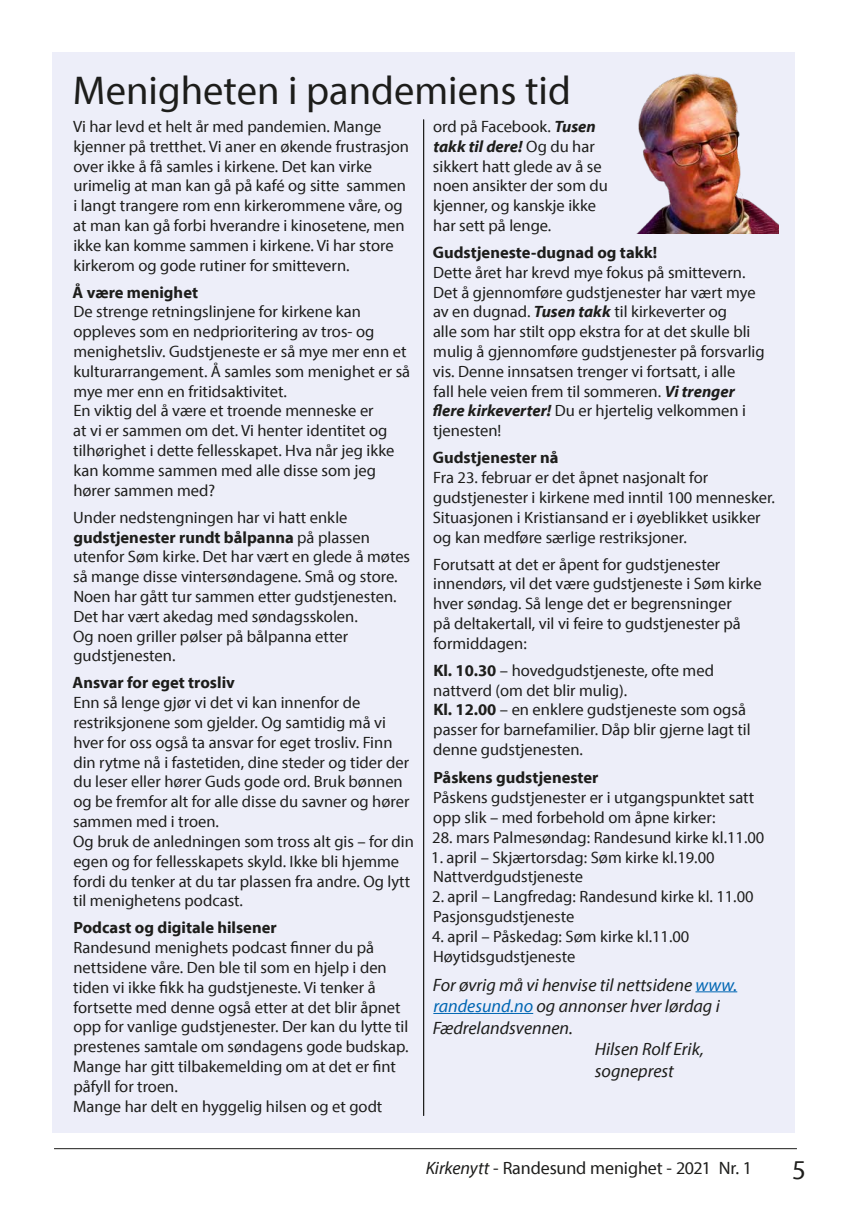
<style>
.page{position:relative;width:851px;height:1221px;background:#fff}
.page>*{position:absolute;margin:0;border:0;box-sizing:border-box;transform-origin:0 0}
.t1{font:40.5px "Myriad Pro";color:#1d1d1b}
.t2{font:27px "Myriad Pro";color:#1d1d1b}
.t3{font:italic 18px "Myriad Pro";color:#1d1d1b}
.t4{font:18px "Myriad Pro";letter-spacing:-.005em;color:#1d1d1b}
.t5{font:16.5px/19.8px "Myriad Pro";color:#1d1d1b}
.t6{font:700 16.5px "Myriad Pro";color:#1d1d1b}
.s1{font-weight:700}
.s2{font-weight:700;font-style:italic}
.s3{color:#0066b3}
.s4{font-style:italic}
</style>
<div class="page">
<hr style="left:54px;top:1148px;width:742px;height:1px;background:#1d1d1b">
<div style="left:52px;top:53px;width:743px;height:1079px;background:#edeef9"></div>
<hr style="left:695px;top:991px;width:42px;height:1px;background:#0066b3">
<hr style="left:433px;top:1012px;width:100px;height:1px;background:#0066b3">
<hr style="left:423px;top:119px;width:1px;height:996px;background:#1d1d1b">
<img style="left:636px;top:73px;width:142px;height:161px">
<h1 class="t1" style="left:73px;top:65px;width:499px">Menigheten i pandemiens tid</h1>
<p class="t5" style="left:73px;top:116px;width:337px">Vi har levd et helt år med pandemien. Mange kjenner på tretthet. Vi aner en økende frustrasjon over ikke å få samles i kirkene. Det kan virke urimelig at man kan gå på kafé og sitte sammen i langt trangere rom enn kirkerommene våre, og at man kan gå forbi hverandre i kinosetene, men ikke kan komme sammen i kirkene. Vi har store kirkerom og gode rutiner for smittevern.</p>
<p class="t6" style="left:73px;top:281px;width:127px">Å være menighet</p>
<p class="t5" style="left:73px;top:302px;width:338px">De strenge retningslinjene for kirkene kan oppleves som en nedprioritering av tros- og menighetsliv. Gudstjeneste er så mye mer enn et kulturarrangement. Å samles som menighet er så mye mer enn en fritidsaktivitet.<br>En viktig del å være et troende menneske er<br>at vi er sammen om det. Vi henter identitet og tilhørighet i dette fellesskapet. Hva når jeg ikke kan komme sammen med alle disse som jeg hører sammen med?</p>
<p class="t5" style="left:73px;top:507px;width:338px">Under nedstengningen har vi hatt enkle <span class="s1">gudstjenester rundt bålpanna</span> på plassen utenfor Søm kirke. Det har vært en glede å møtes så mange disse vintersøndagene. Små og store.<br>Noen har gått tur sammen etter gudstjenesten.<br>Det har vært akedag med søndagsskolen.<br>Og noen griller pølser på bålpanna etter gudstjenesten.</p>
<p class="t6" style="left:73px;top:672px;width:164px">Ansvar for eget trosliv</p>
<p class="t5" style="left:73px;top:692px;width:342px">Enn så lenge gjør vi det vi kan innenfor de restriksjonene som gjelder. Og samtidig må vi hver for oss også ta ansvar for eget trosliv. Finn din rytme nå i fastetiden, dine steder og tider der du leser eller hører Guds gode ord. Bruk bønnen og be fremfor alt for alle disse du savner og hører sammen med i troen.<br>Og bruk de anledningen som tross alt gis – for din egen og for fellesskapets skyld. Ikke bli hjemme fordi du tenker at du tar plassen fra andre. Og lytt til menighetens podcast.</p>
<p class="t6" style="left:73px;top:917px;width:205px">Podcast og digitale hilsener</p>
<p class="t5" style="left:73px;top:937px;width:337px">Randesund menighets podcast finner du på nettsidene våre. Den ble til som en hjelp i den tiden vi ikke fikk ha gudstjeneste. Vi tenker å fortsette med denne også etter at det blir åpnet opp for vanlige gudstjenester. Der kan du lytte til prestenes samtale om søndagens gode budskap.<br>Mange har gitt tilbakemelding om at det er fint påfyll for troen.<br>Mange har delt en hyggelig hilsen og et godt</p>
<p class="t5" style="left:433px;top:116px;width:176px">ord på Facebook. <span class="s2">Tusen takk til dere!</span> Og du har sikkert hatt glede av å se noen ansikter der som du kjenner, og kanskje ikke har sett på lenge.</p>
<p class="t6" style="left:433px;top:242px;width:226px">Gudstjeneste-dugnad og takk!</p>
<p class="t5" style="left:433px;top:262px;width:333px">Dette året har krevd mye fokus på smittevern.<br>Det å gjennomføre gudstjenester har vært mye av en dugnad. <span class="s2">Tusen takk</span> til kirkeverter og<br>alle som har stilt opp ekstra for at det skulle bli mulig å gjennomføre gudstjenester på forsvarlig vis. Denne innsatsen trenger vi fortsatt, i alle<br>fall hele veien frem til sommeren. <span class="s2">Vi trenger flere kirkeverter!</span> Du er hjertelig velkommen i tjenesten!</p>
<p class="t6" style="left:433px;top:447px;width:127px">Gudstjenester nå</p>
<p class="t5" style="left:432px;top:467px;width:344px">Fra 23. februar er det åpnet nasjonalt for gudstjenester i kirkene med inntil 100 mennesker.<br>Situasjonen i Kristiansand er i øyeblikket usikker og kan medføre særlige restriksjoner.</p>
<p class="t5" style="left:433px;top:554px;width:330px">Forutsatt at det er åpent for gudstjenester innendørs, vil det være gudstjeneste i Søm kirke hver søndag. Så lenge det er begrensninger<br>på deltakertall, vil vi feire to gudstjenester på formiddagen:</p>
<p class="t5" style="left:433px;top:660px;width:319px"><span class="s1">Kl. 10.30</span> – hovedgudstjeneste, ofte med nattverd (om det blir mulig).<br><span class="s1">Kl. 12.00</span> – en enklere gudstjeneste som også passer for barnefamilier. Dåp blir gjerne lagt til denne gudstjenesten.</p>
<p class="t6" style="left:433px;top:767px;width:167px">Påskens gudstjenester</p>
<p class="t5" style="left:433px;top:787px;width:322px">Påskens gudstjenester er i utgangspunktet satt opp slik – med forbehold om åpne kirker:</p>
<p class="t5" style="left:432px;top:827px;width:333px">28. mars Palmesøndag: Randesund kirke kl.11.00</p>
<p class="t5" style="left:431px;top:846px;width:285px">1. april – Skjærtorsdag: Søm kirke kl.19.00<br>Nattverdgudstjeneste</p>
<p class="t5" style="left:432px;top:886px;width:323px">2. april – Langfredag: Randesund kirke kl. 11.00<br>Pasjonsgudstjeneste</p>
<p class="t5" style="left:432px;top:926px;width:259px">4. april – Påskedag: Søm kirke kl.11.00<br>Høytidsgudstjeneste</p>
<p class="t3" style="left:433px;top:973px;width:306px">For øvrig må vi henvise til nettsidene <span class="s3">www.</span></p>
<p class="t3" style="left:433px;top:994px;width:288px"><span class="s3">randesund.no</span> og annonser hver lørdag i</p>
<p class="t3" style="left:433px;top:1016px;width:142px">Fædrelandsvennen.</p>
<p class="t3" style="left:594px;top:1038px;width:111px">Hilsen Rolf Erik,</p>
<p class="t3" style="left:594px;top:1059px;width:80px">sogneprest</p>
<p class="t4" style="left:425px;top:1156px;width:328px"><span class="s4">Kirkenytt</span> - Randesund menighet - 2021 Nr. 1</p>
<h2 class="t2" style="left:792px;top:1152px;width:15px">5</h2>
</div>
